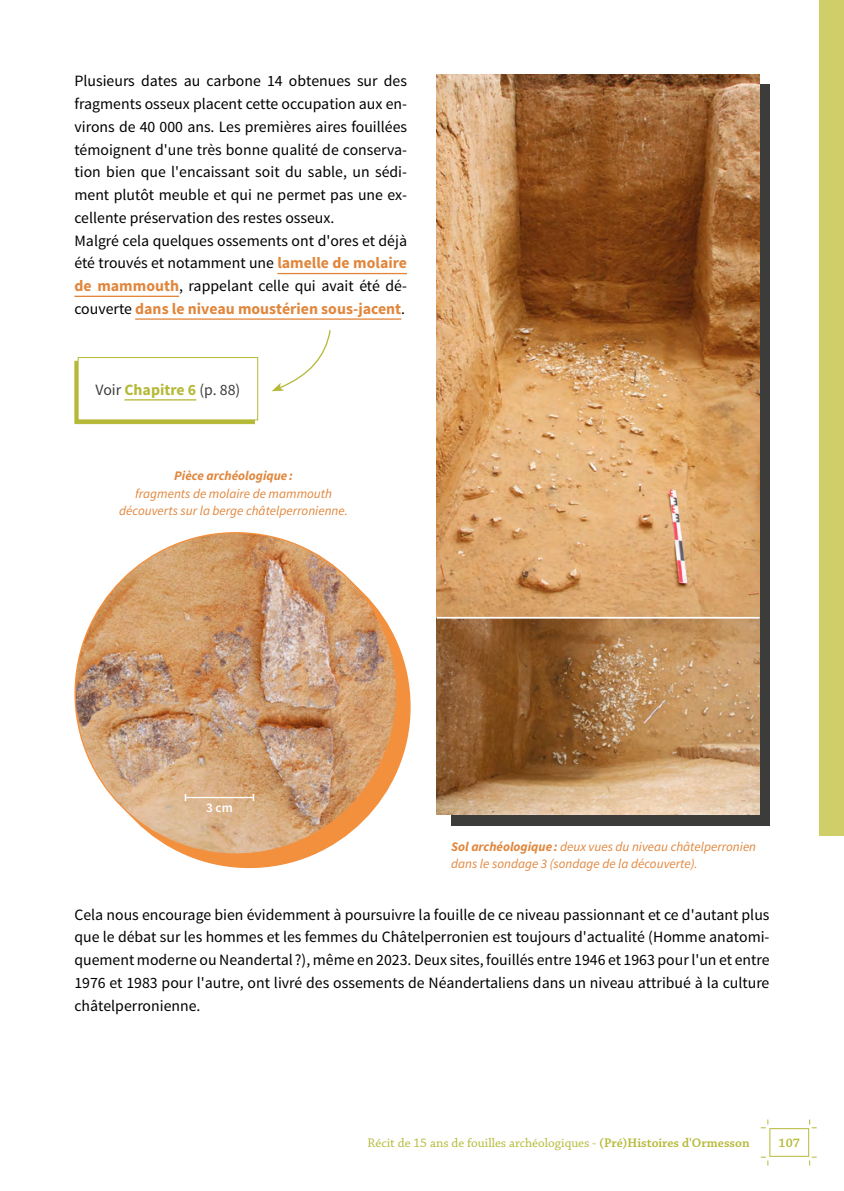
<style>
.page{position:relative;width:844px;height:1191px;background:#fff}
.page>*{position:absolute;margin:0;border:0;box-sizing:border-box;transform-origin:0 0}
.t1{font:15.75px/22.8px "Source Sans Pro";color:#000}
.t2{font:15.75px "Source Sans Pro";color:#3c3c3b}
.t3{font:italic 13.12px/17.5px "Source Sans Pro";color:#e1863c}
.t4{font:13.12px "Chaparral Pro";color:#b5b937}
.t5{font:italic 700 13.12px "Source Sans Pro";color:#e1863c}
.t6{font:600 13.12px "Chaparral Pro";color:#b5b937}
.t7{font:600 13.12px "Source Sans Pro";color:#fff}
.s1{font-weight:700;color:#e1863c}
.s2{font-weight:700;color:#b5b937}
.s3{font-weight:700}
.s4{font-weight:600}
</style>
<div class="page">
<div style="left:819px;top:0;width:24px;height:835px;background:#d0ce68"></div>
<div style="left:88px;top:546px;width:322px;height:321px;background:#f3903e;border-radius:50%"></div>
<img style="left:75px;top:533px;width:321px;height:321px;border-radius:161px">
<div style="left:451px;top:85px;width:318px;height:741px;background:#3c3c3b"></div>
<img style="left:437px;top:74px;width:322px;height:740px">
<hr style="left:437px;top:617px;width:322px;height:1px;background:#fff">
<svg style="left:272px;top:330px;width:59px;height:61px"></svg>
<hr style="left:277px;top:273px;width:130px;height:1px;background:#e1863c">
<hr style="left:74px;top:296px;width:105px;height:1px;background:#e1863c">
<hr style="left:135px;top:318px;width:266px;height:2px;background:#e1863c">
<hr style="left:185px;top:797px;width:68px;height:1px;background:#fff">
<svg style="left:252px;top:794px;width:2px;height:7px"></svg>
<div style="left:74px;top:361px;width:181px;height:63px;background:#b5b937;border:1px solid #b5b937"></div>
<div style="left:78px;top:357px;width:179px;height:63px;background:#fff"></div>
<hr style="left:124px;top:399px;width:72px;height:1px;background:#b5b937">
<div style="left:78px;top:357px;width:180px;height:63px;border:1px solid #b5b937"></div>
<svg style="left:760px;top:1119px;width:8px;height:9px"></svg>
<svg style="left:760px;top:1156px;width:8px;height:9px"></svg>
<svg style="left:809px;top:1119px;width:7px;height:9px"></svg>
<svg style="left:809px;top:1156px;width:7px;height:9px"></svg>
<div style="left:769px;top:1128px;width:39px;height:28px;border:1px solid #b5b937"></div>
<p class="t1" style="left:74px;top:70px;width:334px">Plusieurs dates au carbone 14 obtenues sur des fragments osseux placent cette occupation aux en&shy;virons de 40 000 ans. Les premières aires fouillées témoignent d'une très bonne qualité de conserva&shy;tion bien que l'encaissant soit du sable, un sédi&shy;ment plutôt meuble et qui ne permet pas une ex&shy;cellente préservation des restes osseux.<br>Malgré cela quelques ossements ont d'ores et déjà été trouvés et notamment une <span class="s1">lamelle de molaire de mammouth</span>, rappelant celle qui avait été dé&shy;couverte <span class="s1">dans le niveau moustérien sous-jacent</span>.</p>
<p class="t2" style="left:95px;top:379px;width:146px">Voir <span class="s2">Chapitre 6</span> (p. 88)</p>
<p class="t5" style="left:174px;top:467px;width:120px">Pièce archéologique :</p>
<p class="t3" style="left:119px;top:484px;width:230px;text-align:center">fragments de molaire de mammouth découverts sur la berge châtelperronienne.</p>
<p class="t7" style="left:206px;top:799px;width:28px">3 cm</p>
<p class="t3" style="left:451px;top:837px;width:306px"><span class="s3">Sol archéologique :</span> deux vues du niveau châtelperronien dans le sondage 3 (sondage de la découverte).</p>
<p class="t1" style="left:74px;top:903px;width:696px;text-align:justify">Cela nous encourage bien évidemment à poursuivre la fouille de ce niveau passionnant et ce d'autant plus que le débat sur les hommes et les femmes du Châtelperronien est toujours d'actualité (Homme anatomi&shy;quement moderne ou Neandertal ?), même en 2023. Deux sites, fouillés entre 1946 et 1963 pour l'un et entre 1976 et 1983 pour l'autre, ont livré des ossements de Néandertaliens dans un niveau attribué à la culture châtelperronienne.</p>
<p class="t4" style="left:367px;top:1135px;width:383px">Récit de 15 ans de fouilles archéologiques - <span class="s4">(Pré)Histoires d'Ormesson</span></p>
<p class="t6" style="left:778px;top:1135px;width:23px">107</p>
</div>
